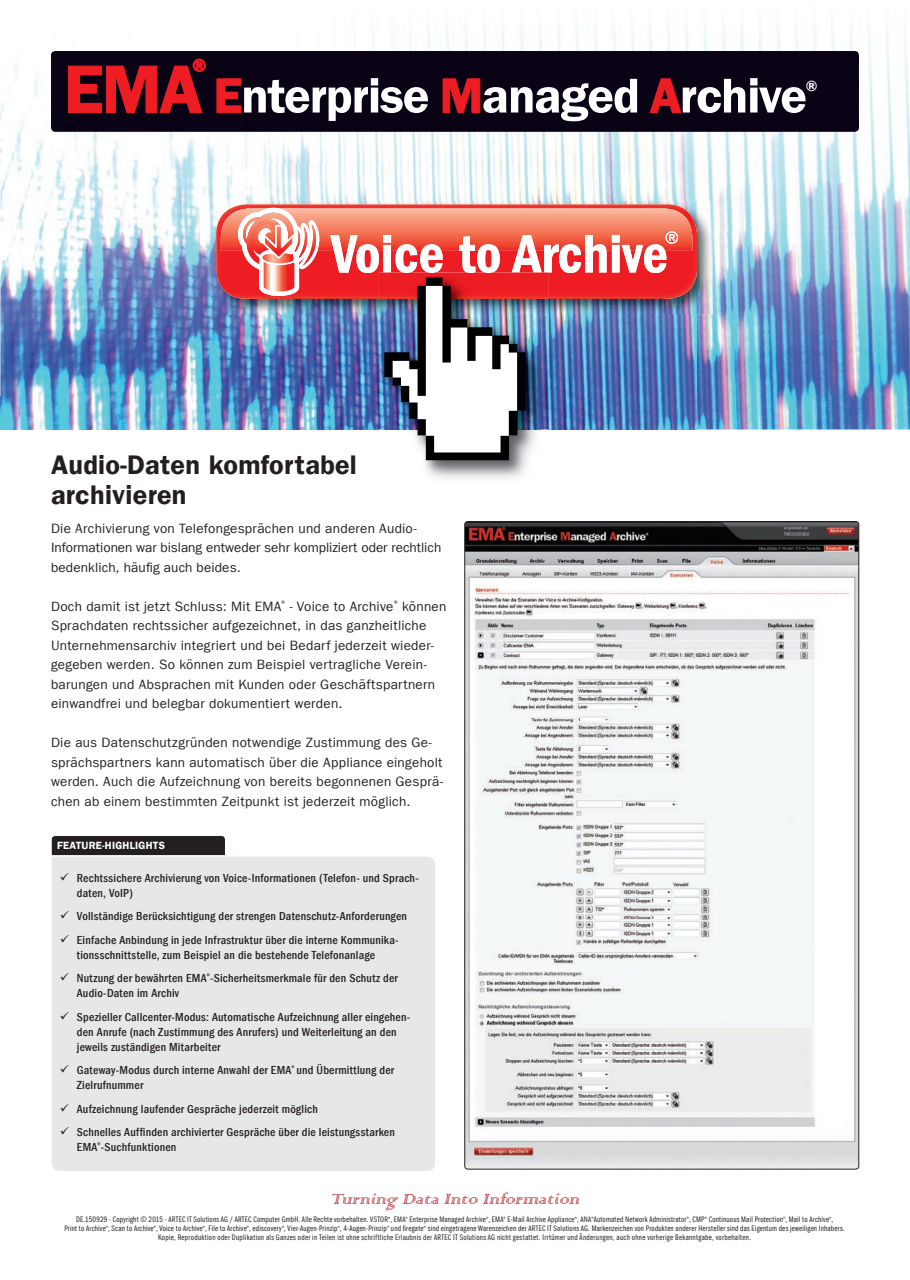
<style>
.page{position:relative;width:910px;height:1280px;background:#fff}
.page>*{position:absolute;margin:0;border:0;box-sizing:border-box;transform-origin:0 0}
.t1{font:600 69.6px "Franklin Gothic";color:#ee1d23}
.t2{font:600 50.55px "Franklin Gothic";letter-spacing:-.025em;color:#fff}
.t3{font:27px/30px "Franklin Gothic LT Com Dm";letter-spacing:.01em;color:#231f20}
.t4{font:italic 19.5px "Colonna";color:#b72837}
.t5{font:600 18px "Franklin Gothic";color:#ee1d23}
.t6{font:600 15.15px "Franklin Gothic";color:#fff}
.t7{font:13.5px/19.5px "Franklin Gothic LT Com";letter-spacing:.02em;color:#231f20}
.t8{font:500 condensed 12px/15px "Franklin Gothic LT Com";letter-spacing:.015em;color:#231f20}
.t9{font:10.5px "Franklin Gothic LT Com Dm";letter-spacing:.02em;color:#fff}
.t10{font:8.25px/9px "Franklin Gothic LT Com Bk Cm";letter-spacing:.025em;color:#231f20;text-align:center}
.s1{color:#ee1d23}
</style>
<div class="page">
<div style="left:51px;top:835px;width:175px;height:30px;background:#231f20;border-radius:4px"></div>
<div style="left:50px;top:834px;width:176px;height:32px;border:2px solid #fff;border-radius:4px"></div>
<div style="left:50px;top:854px;width:385px;height:317px;background:#e6e7e9"></div>
<img style="left:0;top:22px;width:641px;height:143px">
<img style="left:643px;top:22px;width:267px;height:209px">
<img style="left:0;top:165px;width:214px;height:264px">
<img style="left:214px;top:165px;width:429px;height:36px">
<img style="left:696px;top:231px;width:214px;height:198px">
<img style="left:214px;top:314px;width:116px;height:115px">
<img style="left:678px;top:314px;width:18px;height:115px">
<img style="left:466px;top:523px;width:393px;height:646px">
<img style="left:213px;top:201px;width:500px;height:28px">
<img style="left:213px;top:229px;width:49px;height:85px">
<img style="left:678px;top:229px;width:35px;height:85px">
<img style="left:262px;top:299px;width:68px;height:15px">
<img style="left:216px;top:204px;width:478px;height:95px">
<img style="left:221px;top:208px;width:473px;height:43px">
<svg style="left:238px;top:208px;width:81px;height:88px"></svg>
<img style="left:423px;top:460px;width:108px;height:15px">
<img style="left:330px;top:231px;width:348px;height:229px">
<div style="left:51px;top:51px;width:808px;height:81px;background:#0a0215;border-radius:4px"></div>
<svg style="left:68px;top:59px;width:138px;height:54px"></svg>
<svg style="left:217px;top:79px;width:24px;height:34px"></svg>
<svg style="left:443px;top:79px;width:37px;height:34px"></svg>
<svg style="left:650px;top:78px;width:31px;height:35px"></svg>
<h3 class="t5" style="left:192px;top:54px;width:15px">®</h3>
<h1 class="t1" style="left:64px;top:46px;width:140px">EMA</h1>
<h2 class="t2" style="left:214px;top:64px;width:595px"><span class="s1">E</span>nterprise <span class="s1">M</span>anaged <span class="s1">A</span>rchive</h2>
<p class="t6" style="left:806px;top:76px;width:13px">®</p>
<h3 class="t3" style="left:51px;top:450px;width:307px">Audio-Daten komfortabel archivieren</h3>
<p class="t7" style="left:51px;top:519px;width:392px">Die Archivierung von Telefongesprächen und anderen Audio-<br>Informationen war bislang entweder sehr kompliziert oder rechtlich bedenklich, häufig auch beides.</p>
<p class="t7" style="left:51px;top:597px;width:397px">Doch damit ist jetzt Schluss: Mit EMA<sup>®</sup> - Voice to Archive<sup>®</sup> können Sprachdaten rechtssicher aufgezeichnet, in das ganzheitliche Unternehmensarchiv integriert und bei Bedarf jederzeit wieder&shy;gegeben werden. So können zum Beispiel vertragliche Verein&shy;barungen und Absprachen mit Kunden oder Geschäftspartnern einwandfrei und belegbar dokumentiert werden.</p>
<p class="t7" style="left:51px;top:733px;width:393px">Die aus Datenschutzgründen notwendige Zustimmung des Ge&shy;sprächspartners kann automatisch über die Appliance eingeholt werden. Auch die Aufzeichnung von bereits begonnenen Gesprä&shy;chen ab einem bestimmten Zeitpunkt ist jederzeit möglich.</p>
<p class="t9" style="left:57px;top:839px;width:109px">FEATURE-HIGHLIGHTS</p>
<p class="t8" style="left:77px;top:870px;width:343px;text-indent:-17px">✓ Rechtssichere Archivierung von Voice-Informationen (Telefon- und Sprach&shy;daten, VoIP)</p>
<p class="t8" style="left:60px;top:909px;width:349px">✓ Vollständige Berücksichtigung der strengen Datenschutz-Anforderungen</p>
<p class="t8" style="left:60px;top:932px;width:340px;text-align:center">✓ Einfache Anbindung in jede Infrastruktur über die interne Kommunika&shy;tionsschnittstelle, zum Beispiel an die bestehende Telefonanlage</p>
<p class="t8" style="left:77px;top:971px;width:323px;text-indent:-17px">✓ Nutzung der bewährten EMA<sup>®</sup>-Sicherheitsmerkmale für den Schutz der<br>Audio-Daten im Archiv</p>
<p class="t8" style="left:77px;top:1009px;width:335px;text-indent:-17px">✓ Spezieller Callcenter-Modus: Automatische Aufzeichnung aller eingehen&shy;den Anrufe (nach Zustimmung des Anrufers) und Weiterleitung an den jeweils zuständigen Mitarbeiter</p>
<p class="t8" style="left:77px;top:1063px;width:319px;text-indent:-17px">✓ Gateway-Modus durch interne Anwahl der EMA<sup>®</sup> und Übermittlung der<br>Zielrufnummer</p>
<p class="t8" style="left:60px;top:1101px;width:259px">✓ Aufzeichnung laufender Gespräche jederzeit möglich</p>
<p class="t8" style="left:77px;top:1125px;width:320px;text-indent:-17px">✓ Schnelles Auffinden archivierter Gespräche über die leistungsstarken<br>EMA<sup>®</sup>-Suchfunktionen</p>
<h3 class="t4" style="left:331px;top:1186px;width:255px">Turning DataIntoInformation</h3>
<p class="t10" style="left:64px;top:1215px;width:782px">DE.150929 - Copyright © 2015 - ARTEC IT Solutions AG / ARTEC Computer GmbH. Alle Rechte vorbehalten. VSTOR<sup>®</sup>, EMA<sup>®</sup> Enterprise Managed Archive<sup>®</sup>, EMA<sup>®</sup> E-Mail Archive Appliance<sup>®</sup>, ANA<sup>®</sup>Automated Network Administrator<sup>®</sup>, CMP<sup>®</sup> Continuous Mail Protection<sup>®</sup>, Mail to Archive<sup>®</sup>,<br>Print to Archive<sup>®</sup>, Scan to Archive<sup>®</sup>, Voice to Archive<sup>®</sup>, File to Archive<sup>®</sup>, ediscovery<sup>®</sup>, Vier-Augen-Prinzip<sup>®</sup>, 4-Augen-Prinzip<sup>®</sup> und firegate<sup>®</sup> sind eingetragene Warenzeichen der ARTEC IT Solutions AG. Markenzeichen von Produkten anderer Hersteller sind das Eigentum des jeweiligen Inhabers.<br>Kopie, Reproduktion oder Duplikation als Ganzes oder in Teilen ist ohne schriftliche Erlaubnis der ARTEC IT Solutions AG nicht gestattet. Irrtümer und Änderungen, auch ohne vorherige Bekanntgabe, vorbehalten.</p>
</div>
